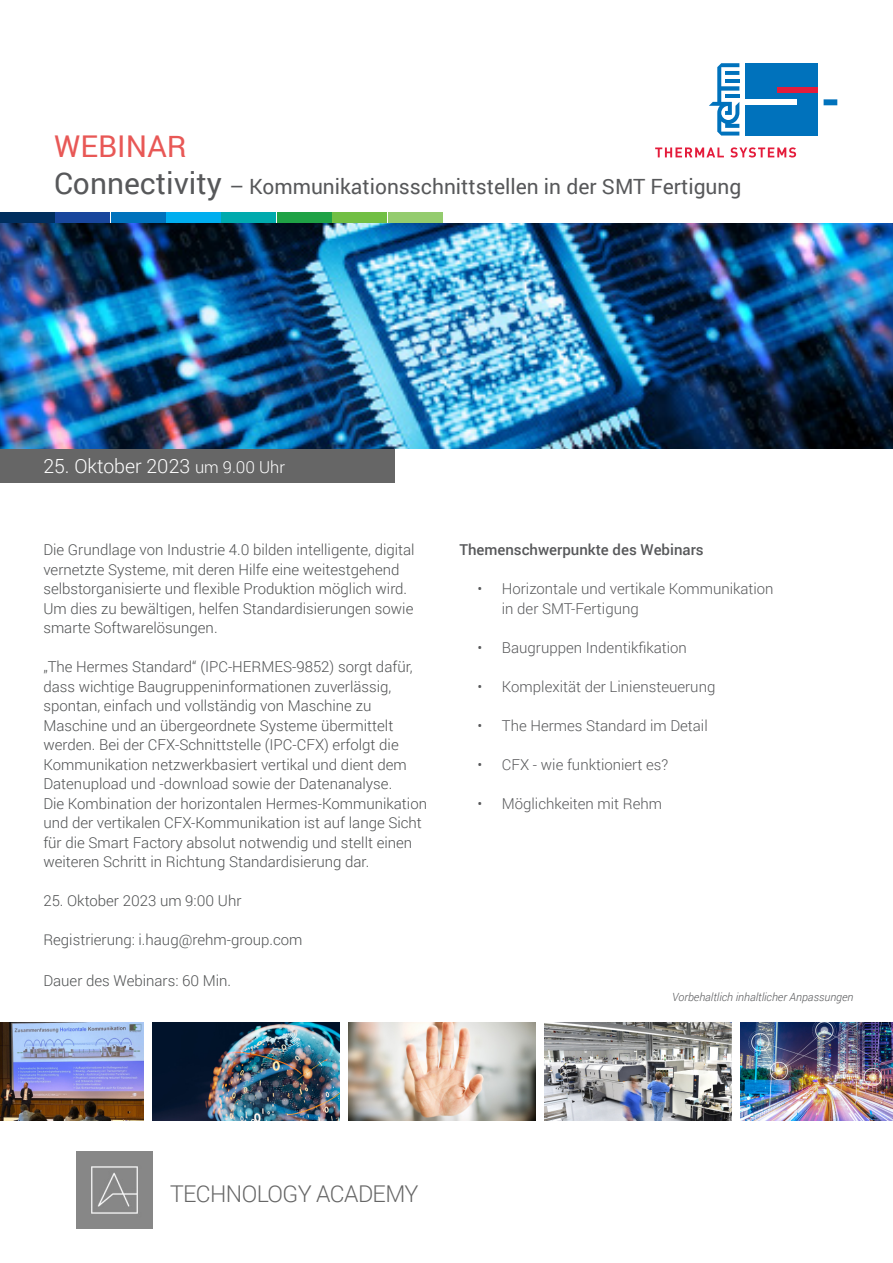
<style>
.page{position:relative;width:893px;height:1263px;background:#fff}
.page>*{position:absolute;margin:0;border:0;box-sizing:border-box;transform-origin:0 0}
.t1{font:30px "Roboto";color:#e85856}
.t2{font:300 23.1px "Roboto";letter-spacing:-.025em;color:#666}
.t3{font:21px "Roboto";color:#57585a}
.t4{font:300 19.5px "Roboto";color:#fff}
.t5{font:300 15px/19.5px "Roboto";color:#4f5152}
.t6{font:300 15px "Roboto";color:#57585a}
.t7{font:500 15px "Roboto";color:#57585a}
.t8{font:italic 300 11.25px "Roboto";color:#57585a}
.s1{font-size:30px}
.s2{font-size:16.5px}
</style>
<div class="page">
<img style="left:76px;top:1152px;width:77px;height:76px">
<div style="left:111px;top:213px;width:54px;height:10px;background:#0072bc"></div>
<div style="left:0;top:213px;width:54px;height:10px;background:#002e5e"></div>
<div style="left:166px;top:213px;width:55px;height:10px;background:#00aeef"></div>
<div style="left:222px;top:213px;width:54px;height:10px;background:#00aaad"></div>
<div style="left:277px;top:213px;width:54px;height:10px;background:#1fa245"></div>
<div style="left:332px;top:213px;width:55px;height:10px;background:#71bf44"></div>
<div style="left:388px;top:213px;width:54px;height:10px;background:#94cc6e"></div>
<div style="left:55px;top:213px;width:55px;height:10px;background:#18469d"></div>
<div style="left:745px;top:63px;width:73px;height:73px;background:#0072bc"></div>
<div style="left:745px;top:99px;width:52px;height:6px;background:#fff"></div>
<div style="left:777px;top:87px;width:41px;height:6px;background:#e41c3b"></div>
<svg style="left:709px;top:63px;width:30px;height:73px"></svg>
<svg style="left:655px;top:147px;width:69px;height:10px"></svg>
<svg style="left:730px;top:147px;width:66px;height:11px"></svg>
<div style="left:824px;top:99px;width:13px;height:6px;background:#0072bc"></div>
<img style="left:0;top:1022px;width:144px;height:98px">
<img style="left:545px;top:1022px;width:187px;height:98px">
<div style="left:0;top:449px;width:394px;height:34px;background:#666"></div>
<img style="left:153px;top:1022px;width:187px;height:98px">
<img style="left:349px;top:1022px;width:187px;height:98px">
<img style="left:741px;top:1022px;width:152px;height:98px">
<img style="left:0;top:223px;width:893px;height:226px">
<p class="t1" style="left:54px;top:125px;width:134px">WEBINAR</p>
<p class="t3" style="left:54px;top:171px;width:689px"><span class="s1">Connectivity</span> – Kommunikationsschnittstellen in der SMT Fertigung</p>
<p class="t4" style="left:43px;top:453px;width:243px">25. Oktober 2023 <span class="s2">um 9.00 Uhr</span></p>
<p class="t5" style="left:43px;top:540px;width:373px">Die Grundlage von Industrie 4.0 bilden intelligente, digital vernetzte Systeme, mit deren Hilfe eine weitestgehend selbstorganisierte und flexible Produktion möglich wird.</p>
<p class="t5" style="left:43px;top:598px;width:371px">Um dies zu bewältigen, helfen Standardisierungen sowie smarte Softwarelösungen.</p>
<p class="t5" style="left:43px;top:657px;width:371px">„The Hermes Standard“ (IPC-HERMES-9852) sorgt dafür, dass wichtige Baugruppeninformationen zuverlässig, spontan, einfach und vollständig von Maschine zu Maschine und an übergeordnete Systeme übermittelt werden. Bei der CFX-Schnittstelle (IPC-CFX) erfolgt die Kommunikation netzwerkbasiert vertikal und dient dem Datenupload und -download sowie der Datenanalyse.</p>
<p class="t5" style="left:43px;top:793px;width:385px">Die Kombination der horizontalen Hermes-Kommunikation und der vertikalen CFX-Kommunikation ist auf lange Sicht für die Smart Factory absolut notwendig und stellt einen weiteren Schritt in Richtung Standardisierung dar.</p>
<p class="t5" style="left:43px;top:891px;width:200px">25. Oktober 2023 um 9:00 Uhr</p>
<p class="t5" style="left:43px;top:930px;width:261px">Registrierung: i.haug@rehm-group.com</p>
<p class="t5" style="left:43px;top:970px;width:189px">Dauer des Webinars: 60 Min.</p>
<p class="t7" style="left:459px;top:539px;width:246px">Themenschwerpunkte des Webinars</p>
<p class="t6" style="left:477px;top:579px;width:298px">• Horizontale und vertikale Kommunikation</p>
<p class="t6" style="left:502px;top:598px;width:138px">in der SMT-Fertigung</p>
<p class="t6" style="left:477px;top:637px;width:211px">• Baugruppen Indentikfikation</p>
<p class="t6" style="left:477px;top:676px;width:240px">• Komplexität der Liniensteuerung</p>
<p class="t6" style="left:477px;top:715px;width:232px">• The Hermes Standard im Detail</p>
<p class="t6" style="left:477px;top:754px;width:193px">• CFX - wie funktioniert es?</p>
<p class="t6" style="left:477px;top:793px;width:186px">• Möglichkeiten mit Rehm</p>
<p class="t8" style="left:672px;top:989px;width:183px">Vorbehaltlich inhaltlicher Anpassungen</p>
<p class="t2" style="left:170px;top:1178px;width:250px">TECHNOLOGY ACADEMY</p>
</div>
